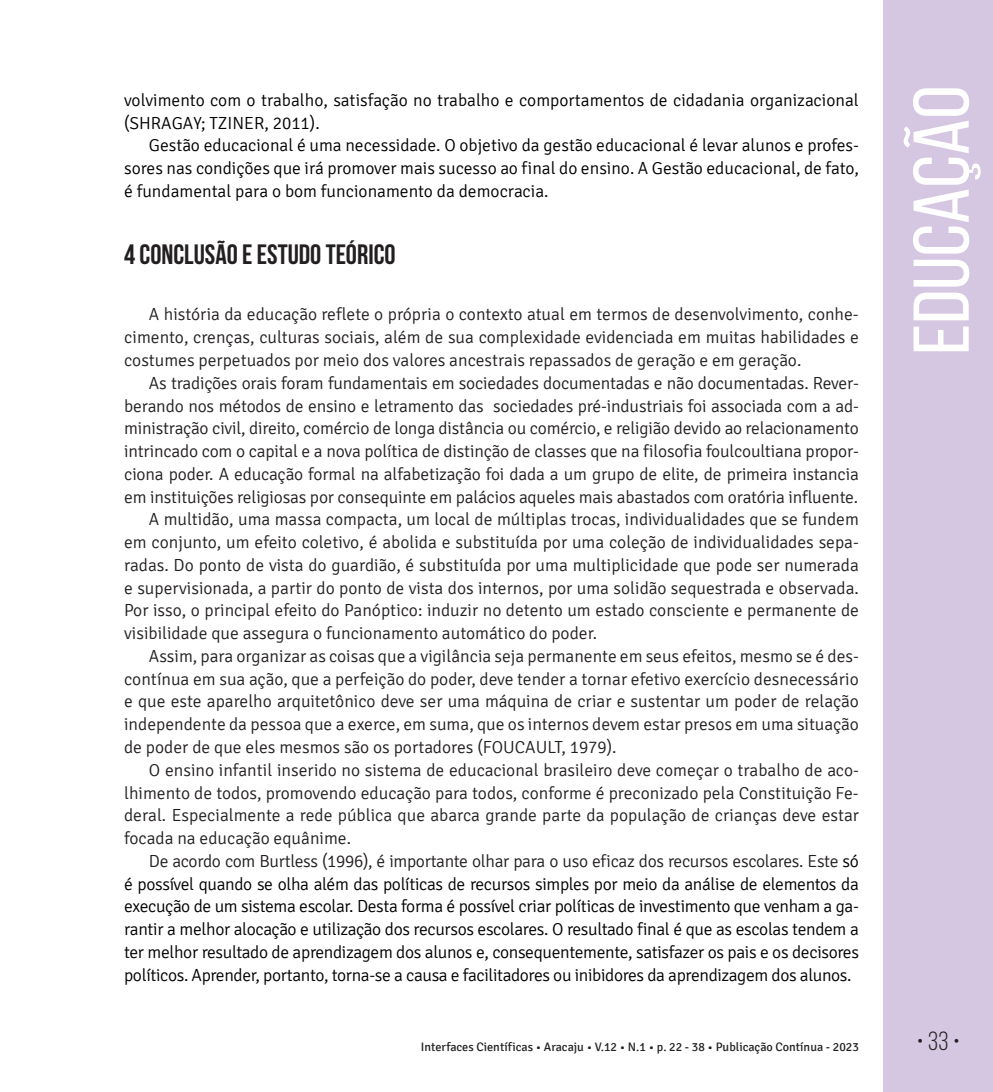
<style>
.page{position:relative;width:993px;height:1092px;background:#fff}
.page>*{position:absolute;margin:0;border:0;box-sizing:border-box;transform-origin:0 0}
.t1{font:78.75px "Bebas Neue";color:#fff;scale:1.09 1}
.t2{font:700 28px "Bebas Neue";color:#231f20}
.t3{font:26.25px "Bebas Neue";color:#231f20}
.t4{font:300 17.5px/22.8px "Signika";color:#231f20;text-align:justify}
.t5{font:300 17.5px/22.8px "Signika";letter-spacing:-.02em;color:#000001;text-align:justify}
.t6{font:300 17.5px/22.8px "Signika";color:#000001}
.t7{font:300 17.5px "Signika";letter-spacing:-.02em;color:#231f20}
.t8{font:12.25px "Signika";color:#231f20}
.s1{color:#000001}
</style>
<div class="page">
<div style="left:883px;top:0;width:109px;height:1091px;background:#d5c6e1"></div>
<p class="t6" style="left:124px;top:89px;width:736px">volvimento com o trabalho, satisfação no trabalho e comportamentos de cidadania organizacional (SHRAGAY; TZINER, 2011).</p>
<p class="t5" style="left:124px;top:134px;width:736px;text-indent:25px">Gestão educacional é uma necessidade. O objetivo da gestão educacional é levar alunos e profes&shy;sores nas condições que irá promover mais sucesso ao final do ensino. A Gestão educacional, de fato, é fundamental para o bom funcionamento da democracia.</p>
<h2 class="t2" style="left:124px;top:239px;width:273px">4 CONCLUSÃO E ESTUDO TEÓRICO</h2>
<p class="t4" style="left:124px;top:303px;width:736px;text-indent:25px">A história da educação reflete o própria o contexto atual em termos de desenvolvimento, conhe&shy;cimento, crenças, culturas sociais, além de sua complexidade evidenciada em muitas habilidades e costumes perpetuados por meio dos valores ancestrais repassados de geração e em geração.</p>
<p class="t4" style="left:149px;top:372px;width:711px">As tradições orais foram fundamentais em sociedades documentadas e não documentadas. Rever-</p>
<p class="t4" style="left:124px;top:394px;width:736px">berando nos métodos de ensino e letramento das sociedades pré-industriais foi associada com a ad-</p>
<p class="t4" style="left:124px;top:417px;width:736px">ministração civil, direito, comércio de longa distância ou comércio, e religião devido ao relacionamento</p>
<p class="t4" style="left:124px;top:440px;width:736px">intrincado com o capital e a nova política de distinção de classes que na filosofia foulcoultiana propor-</p>
<p class="t4" style="left:124px;top:463px;width:736px">ciona poder. A educação formal na alfabetização foi dada a um grupo de elite, de primeira instancia</p>
<p class="t4" style="left:124px;top:485px;width:735px">em instituições religiosas por consequinte em palácios aqueles mais abastados com oratória influente.</p>
<p class="t4" style="left:149px;top:508px;width:711px">A multidão, uma massa compacta, um local de múltiplas trocas, individualidades que se fundem</p>
<p class="t4" style="left:124px;top:531px;width:736px">em conjunto, um efeito coletivo, é abolida e substituída por uma coleção de individualidades sepa-</p>
<p class="t4" style="left:124px;top:554px;width:736px">radas. Do ponto de vista do guardião, é substituída por uma multiplicidade que pode ser numerada</p>
<p class="t4" style="left:124px;top:576px;width:736px">e supervisionada, a partir do ponto de vista dos internos, por uma solidão sequestrada e observada.</p>
<p class="t4" style="left:124px;top:599px;width:736px">Por isso, o principal efeito do Panóptico: induzir no detento um estado consciente e permanente de</p>
<p class="t4" style="left:124px;top:622px;width:474px">visibilidade que assegura o funcionamento automático do poder.</p>
<p class="t4" style="left:149px;top:645px;width:711px">Assim, para organizar as coisas que a vigilância seja permanente em seus efeitos, mesmo se é des-</p>
<p class="t4" style="left:124px;top:667px;width:736px">contínua em sua ação, que a perfeição do poder, deve tender a tornar efetivo exercício desnecessário</p>
<p class="t4" style="left:124px;top:690px;width:736px">e que este aparelho arquitetônico deve ser uma máquina de criar e sustentar um poder de relação</p>
<p class="t4" style="left:124px;top:713px;width:736px">independente da pessoa que a exerce, em suma, que os internos devem estar presos em uma situação</p>
<p class="t4" style="left:124px;top:736px;width:494px">de poder de que eles mesmos são os portadores (FOUCAULT, 1979).</p>
<p class="t4" style="left:149px;top:758px;width:711px">O ensino infantil inserido no sistema de educacional brasileiro deve começar o trabalho de aco-</p>
<p class="t4" style="left:124px;top:781px;width:736px">lhimento de todos, promovendo educação para todos, conforme é preconizado pela Constituição Fe-</p>
<p class="t4" style="left:124px;top:804px;width:736px">deral. Especialmente a rede pública que abarca grande parte da população de crianças deve estar</p>
<p class="t4" style="left:124px;top:827px;width:228px">focada na educação equânime.</p>
<p class="t7" style="left:149px;top:851px;width:711px">De acordo com Burtless (1996), é importante olhar para o uso eficaz dos recursos escolares. Este <span class="s1">só</span></p>
<p class="t5" style="left:124px;top:872px;width:736px">é possível quando se olha além das políticas de recursos simples por meio da análise de elementos da</p>
<p class="t5" style="left:124px;top:895px;width:736px">execução de um sistema escolar. Desta forma é possível criar políticas de investimento que venham a ga-</p>
<p class="t5" style="left:124px;top:918px;width:736px">rantir a melhor alocação e utilização dos recursos escolares. O resultado final é que as escolas tendem a</p>
<p class="t5" style="left:124px;top:940px;width:736px">ter melhor resultado de aprendizagem dos alunos e, consequentemente, satisfazer os pais e os decisores</p>
<p class="t5" style="left:124px;top:963px;width:728px">políticos. Aprender, portanto, torna-se a causa e facilitadores ou inibidores da aprendizagem dos alunos.</p>
<h1 class="t1" style="left:898px;top:355px;width:248px;rotate:-90deg">EDUCAÇÃO</h1>
<p class="t8" style="left:421px;top:1040px;width:439px">Interfaces Científicas • Aracaju • V.12 • N.1 • p. 22 - 38 • Publicação Contínua - 2023</p>
<h3 class="t3" style="left:916px;top:1026px;width:45px">• 33 •</h3>
</div>
